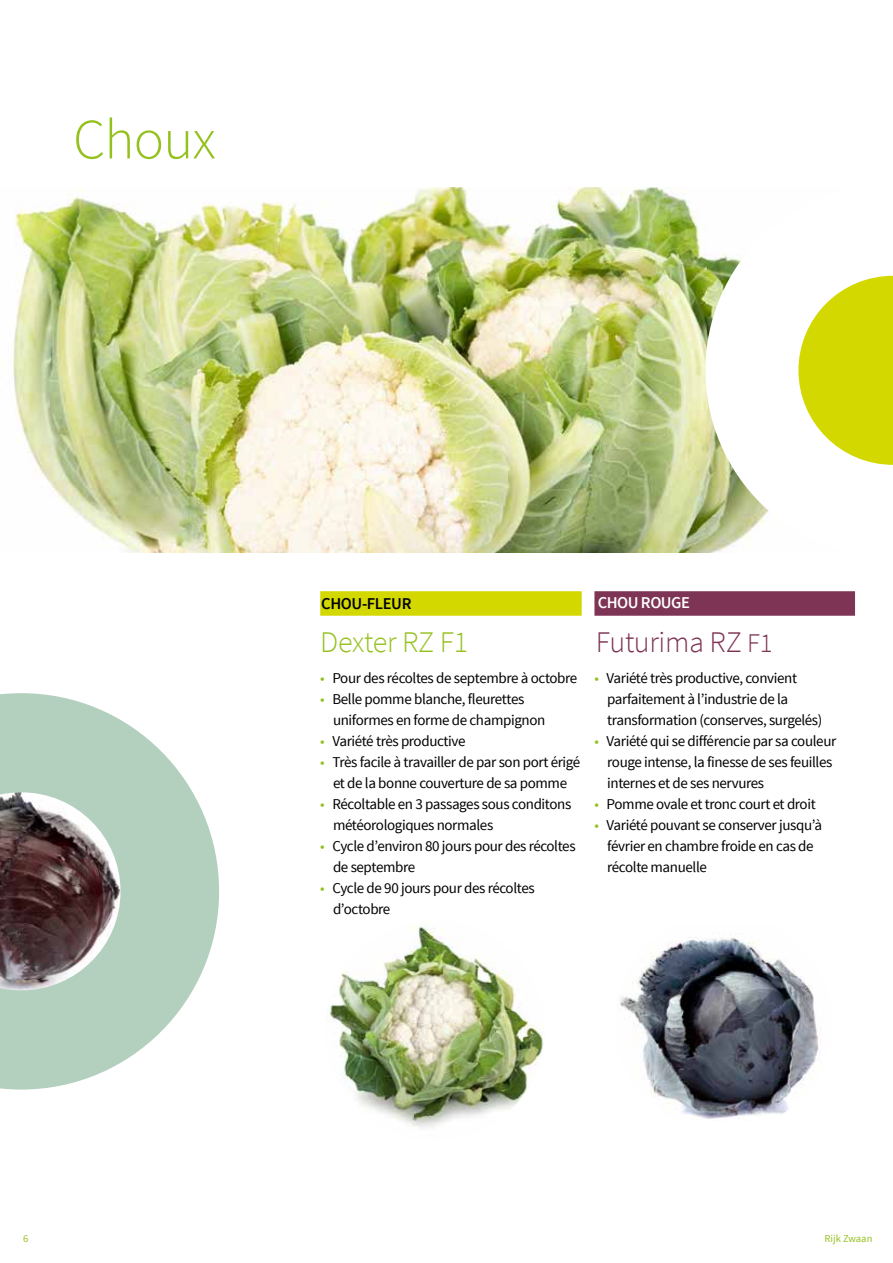
<style>
.page{position:relative;width:893px;height:1263px;background:#fff}
.page>*{position:absolute;margin:0;border:0;box-sizing:border-box;transform-origin:0 0}
.t1{font:300 57px "Source Sans Pro";letter-spacing:-.015em;color:#95c11f}
.t2{font:300 30px "Source Sans Pro";letter-spacing:-.01em;color:#7e3454}
.t3{font:300 30px "Source Sans Pro";letter-spacing:-.01em;color:#95c11f}
.t4{font:600 16.5px "Source Sans Pro";letter-spacing:-.025em;color:#000}
.t5{font:600 16.5px "Source Sans Pro";letter-spacing:-.03em;color:#fff}
.t6{font:15px/21px "Source Sans Pro";letter-spacing:-.025em;color:#000}
.t7{font:10.5px "Source Sans Pro";color:#95c11f}
.s1{color:#95c11f}
.s2{font-size:27px}
</style>
<div class="page">
<img style="left:12px;top:187px;width:693px;height:366px">
<img style="left:620px;top:937px;width:201px;height:182px">
<div style="left:594px;top:591px;width:261px;height:25px;background:#7e3454;border:2px solid #7e3454"></div>
<svg style="left:705px;top:254px;width:188px;height:299px"></svg>
<svg style="left:798px;top:276px;width:95px;height:189px"></svg>
<img style="left:325px;top:921px;width:220px;height:219px;border-radius:110px">
<div style="left:320px;top:591px;width:262px;height:25px;background:#d3d800;border:2px solid #d3d800"></div>
<svg style="left:0;top:693px;width:219px;height:396px"></svg>
<img style="left:0;top:792px;width:121px;height:198px">
<h1 class="t1" style="left:73px;top:105px;width:144px">Choux</h1>
<p class="t4" style="left:321px;top:593px;width:92px">CHOU-FLEUR</p>
<h2 class="t3" style="left:320px;top:624px;width:149px">Dexter RZ F1</h2>
<p class="t6" style="left:320px;top:668px;width:259px"><span class="s1">•</span> Pour des récoltes de septembre à octobre</p>
<p class="t6" style="left:333px;top:689px;width:214px;text-indent:-13px"><span class="s1">•</span> Belle pomme blanche, fleurettes uniformes en forme de champignon</p>
<p class="t6" style="left:320px;top:731px;width:147px"><span class="s1">•</span> Variété très productive</p>
<p class="t6" style="left:320px;top:752px;width:262px;text-align:center"><span class="s1">•</span> Très facile à travailler de par son port érigé et de la bonne couverture de sa pomme</p>
<p class="t6" style="left:333px;top:794px;width:240px;text-indent:-13px"><span class="s1">•</span> Récoltable en 3 passages sous conditons météorologiques normales</p>
<p class="t6" style="left:333px;top:836px;width:244px;text-indent:-13px"><span class="s1">•</span> Cycle d’environ 80 jours pour des récoltes de septembre</p>
<p class="t6" style="left:333px;top:878px;width:203px;text-indent:-13px"><span class="s1">•</span> Cycle de 90 jours pour des récoltes d’octobre</p>
<p class="t5" style="left:598px;top:592px;width:94px">CHOU ROUGE</p>
<h2 class="t2" style="left:596px;top:624px;width:178px">Futurima RZ <span class="s2">F1</span></h2>
<p class="t6" style="left:607px;top:668px;width:217px;text-indent:-13px"><span class="s1">•</span> Variété très productive, convient parfaitement à l’industrie de la transformation (conserves, surgelés)</p>
<p class="t6" style="left:607px;top:731px;width:231px;text-indent:-13px"><span class="s1">•</span> Variété qui se différencie par sa couleur rouge intense, la finesse de ses feuilles internes et de ses nervures</p>
<p class="t6" style="left:594px;top:794px;width:223px"><span class="s1">•</span> Pomme ovale et tronc court et droit</p>
<p class="t6" style="left:607px;top:815px;width:217px;text-indent:-13px"><span class="s1">•</span> Variété pouvant se conserver jusqu’à février en chambre froide en cas de récolte manuelle</p>
<p class="t7" style="left:23px;top:1232px;width:7px">6</p>
<p class="t7" style="left:824px;top:1232px;width:50px">Rijk Zwaan</p>
</div>
